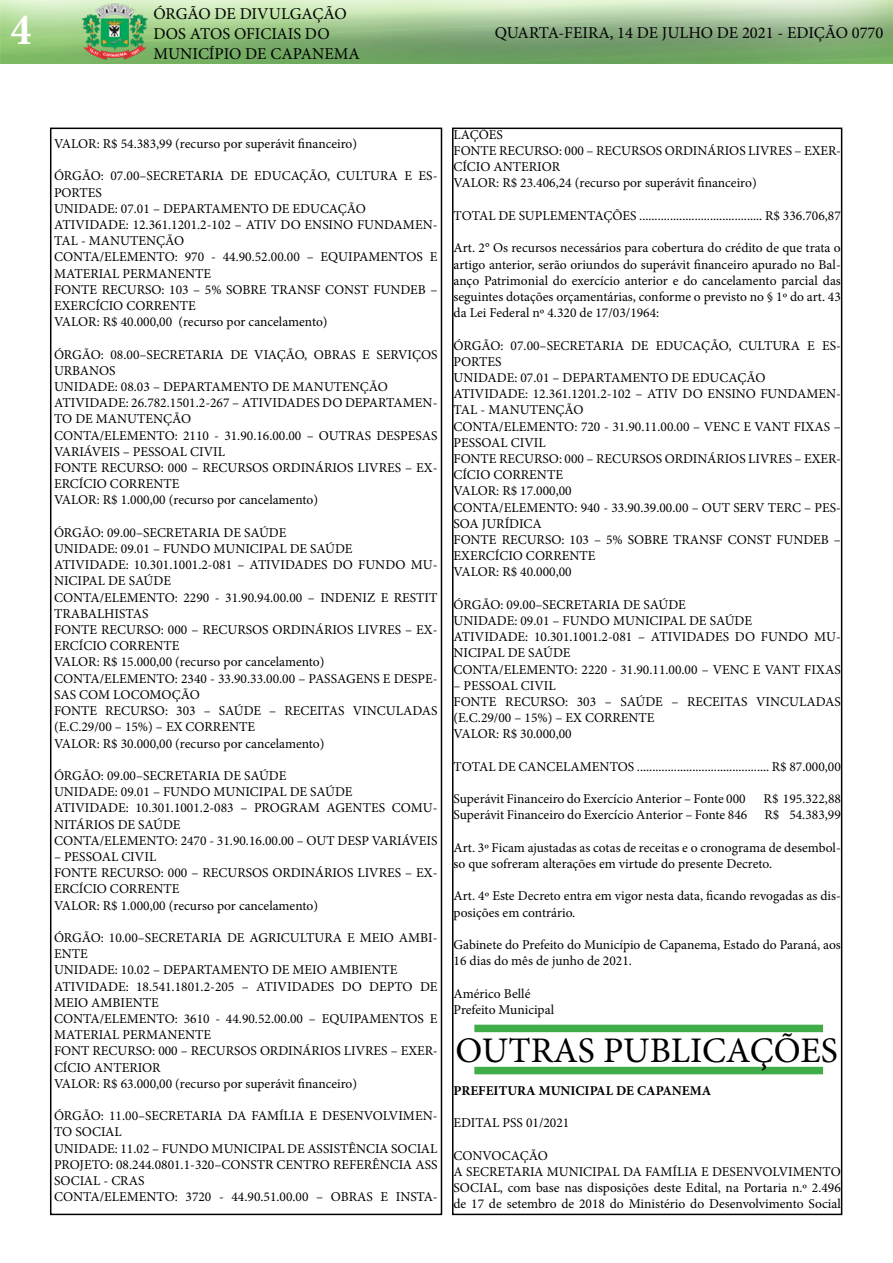
<style>
.page{position:relative;width:893px;height:1263px;background:#fff}
.page>*{position:absolute;margin:0;border:0;box-sizing:border-box;transform-origin:0 0}
.t1{font:700 condensed 45px "Minion Pro";color:#fff}
.t2{font:36px "Minion Pro";color:#000}
.t3{font:16.5px/19.8px "Minion Pro";color:#000}
.t4{font:13.5px/16.2px "Minion Pro";color:#000}
.t5{font:700 13.5px "Minion Pro";color:#000}
</style>
<div class="page">
<div style="left:50px;top:128px;width:392px;height:1087px;border:2px solid #000"></div>
<img style="left:0;top:0;width:893px;height:64px">
<div style="left:452px;top:128px;width:390px;height:1087px;border:2px solid #000"></div>
<div style="left:474px;top:1025px;width:349px;height:7px;background:#41ad49"></div>
<div style="left:474px;top:1067px;width:349px;height:7px;background:#41ad49"></div>
<h1 class="t1" style="left:11px;top:-1px;width:22px">4</h1>
<p class="t3" style="left:153px;top:4px;width:208px">ÓRGÃO DE DIVULGAÇÃO<br>DOS ATOS OFICIAIS DO<br>MUNICÍPIO DE CAPANEMA</p>
<p class="t3" style="left:495px;top:23px;width:390px">QUARTA-FEIRA, 14 DE JULHO DE 2021 - EDIÇÃO 0770</p>
<p class="t4" style="left:54px;top:136px;width:305px">VALOR: R$ 54.383,99 (recurso por superávit financeiro)</p>
<p class="t4" style="left:54px;top:168px;width:385px">ÓRGÃO: 07.00–SECRETARIA DE EDUCAÇÃO, CULTURA E ES-PORTES<br>UNIDADE: 07.01 – DEPARTAMENTO DE EDUCAÇÃO ATIVIDADE: 12.361.1201.2-102 – ATIV DO ENSINO FUNDAMEN-TAL - MANUTENÇÃO<br>CONTA/ELEMENTO: 970 - 44.90.52.00.00 – EQUIPAMENTOS E MATERIAL PERMANENTE<br>FONTE RECURSO: 103 – 5% SOBRE TRANSF CONST FUNDEB – EXERCÍCIO CORRENTE<br>VALOR: R$ 40.000,00 (recurso por cancelamento)</p>
<p class="t4" style="left:54px;top:346px;width:385px">ÓRGÃO: 08.00–SECRETARIA DE VIAÇÃO, OBRAS E SERVIÇOS URBANOS<br>UNIDADE: 08.03 – DEPARTAMENTO DE MANUTENÇÃO ATIVIDADE: 26.782.1501.2-267 – ATIVIDADES DO DEPARTAMEN-TO DE MANUTENÇÃO<br>CONTA/ELEMENTO: 2110 - 31.90.16.00.00 – OUTRAS DESPESAS VARIÁVEIS – PESSOAL CIVIL<br>FONTE RECURSO: 000 – RECURSOS ORDINÁRIOS LIVRES – EX-ERCÍCIO CORRENTE<br>VALOR: R$ 1.000,00 (recurso por cancelamento)</p>
<p class="t4" style="left:54px;top:524px;width:385px">ÓRGÃO: 09.00–SECRETARIA DE SAÚDE<br>UNIDADE: 09.01 – FUNDO MUNICIPAL DE SAÚDE<br>ATIVIDADE: 10.301.1001.2-081 – ATIVIDADES DO FUNDO MU-NICIPAL DE SAÚDE<br>CONTA/ELEMENTO: 2290 - 31.90.94.00.00 – INDENIZ E RESTIT TRABALHISTAS<br>FONTE RECURSO: 000 – RECURSOS ORDINÁRIOS LIVRES – EX-ERCÍCIO CORRENTE<br>VALOR: R$ 15.000,00 (recurso por cancelamento)<br>CONTA/ELEMENTO: 2340 - 33.90.33.00.00 – PASSAGENS E DESPE-SAS COM LOCOMOÇÃO<br>FONTE RECURSO: 303 – SAÚDE – RECEITAS VINCULADAS (E.C.29/00 – 15%) – EX CORRENTE<br>VALOR: R$ 30.000,00 (recurso por cancelamento)</p>
<p class="t4" style="left:54px;top:767px;width:385px">ÓRGÃO: 09.00–SECRETARIA DE SAÚDE<br>UNIDADE: 09.01 – FUNDO MUNICIPAL DE SAÚDE<br>ATIVIDADE: 10.301.1001.2-083 – PROGRAM AGENTES COMU-NITÁRIOS DE SAÚDE<br>CONTA/ELEMENTO: 2470 - 31.90.16.00.00 – OUT DESP VARIÁVEIS</p>
<p class="t4" style="left:54px;top:848px;width:385px">– PESSOAL CIVIL<br>FONTE RECURSO: 000 – RECURSOS ORDINÁRIOS LIVRES – EX-ERCÍCIO CORRENTE<br>VALOR: R$ 1.000,00 (recurso por cancelamento)</p>
<p class="t4" style="left:54px;top:929px;width:385px">ÓRGÃO: 10.00–SECRETARIA DE AGRICULTURA E MEIO AMBI-ENTE<br>UNIDADE: 10.02 – DEPARTAMENTO DE MEIO AMBIENTE ATIVIDADE: 18.541.1801.2-205 – ATIVIDADES DO DEPTO DE MEIO AMBIENTE<br>CONTA/ELEMENTO: 3610 - 44.90.52.00.00 – EQUIPAMENTOS E MATERIAL PERMANENTE<br>FONT RECURSO: 000 – RECURSOS ORDINÁRIOS LIVRES – EXER-CÍCIO ANTERIOR<br>VALOR: R$ 63.000,00 (recurso por superávit financeiro)</p>
<p class="t4" style="left:54px;top:1108px;width:385px">ÓRGÃO: 11.00–SECRETARIA DA FAMÍLIA E DESENVOLVIMEN-TO SOCIAL<br>UNIDADE: 11.02 – FUNDO MUNICIPAL DE ASSISTÊNCIA SOCIAL PROJETO: 08.244.0801.1-320–CONSTR CENTRO REFERÊNCIA ASS SOCIAL - CRAS<br>CONTA/ELEMENTO: 3720 - 44.90.51.00.00 – OBRAS E INSTA-</p>
<p class="t4" style="left:453px;top:127px;width:389px">LAÇÕES<br>FONTE RECURSO: 000 – RECURSOS ORDINÁRIOS LIVRES – EXER-CÍCIO ANTERIOR<br>VALOR: R$ 23.406,24 (recurso por superávit financeiro)</p>
<p class="t4" style="left:453px;top:208px;width:389px">TOTAL DE SUPLEMENTAÇÕES ........................................ R$ 336.706,87</p>
<p class="t4" style="left:453px;top:240px;width:389px;text-align:justify">Art. 2° Os recursos necessários para cobertura do crédito de que trata o artigo anterior, serão oriundos do superávit financeiro apurado no Bal&shy;anço Patrimonial do exercício anterior e do cancelamento parcial das seguintes dotações orçamentárias, conforme o previsto no § 1º do art. 43 da Lei Federal nº 4.320 de 17/03/1964:</p>
<p class="t4" style="left:453px;top:337px;width:389px">ÓRGÃO: 07.00–SECRETARIA DE EDUCAÇÃO, CULTURA E ES-PORTES<br>UNIDADE: 07.01 – DEPARTAMENTO DE EDUCAÇÃO ATIVIDADE: 12.361.1201.2-102 – ATIV DO ENSINO FUNDAMEN-TAL - MANUTENÇÃO<br>CONTA/ELEMENTO: 720 - 31.90.11.00.00 – VENC E VANT FIXAS – PESSOAL CIVIL<br>FONTE RECURSO: 000 – RECURSOS ORDINÁRIOS LIVRES – EXER-CÍCIO CORRENTE<br>VALOR: R$ 17.000,00<br>CONTA/ELEMENTO: 940 - 33.90.39.00.00 – OUT SERV TERC – PES-SOA JURÍDICA<br>FONTE RECURSO: 103 – 5% SOBRE TRANSF CONST FUNDEB – EXERCÍCIO CORRENTE<br>VALOR: R$ 40.000,00</p>
<p class="t4" style="left:453px;top:596px;width:389px">ÓRGÃO: 09.00–SECRETARIA DE SAÚDE<br>UNIDADE: 09.01 – FUNDO MUNICIPAL DE SAÚDE<br>ATIVIDADE: 10.301.1001.2-081 – ATIVIDADES DO FUNDO MU-NICIPAL DE SAÚDE<br>CONTA/ELEMENTO: 2220 - 31.90.11.00.00 – VENC E VANT FIXAS</p>
<p class="t4" style="left:453px;top:677px;width:389px">– PESSOAL CIVIL<br>FONTE RECURSO: 303 – SAÚDE – RECEITAS VINCULADAS (E.C.29/00 – 15%) – EX CORRENTE<br>VALOR: R$ 30.000,00</p>
<p class="t4" style="left:453px;top:758px;width:389px">TOTAL DE CANCELAMENTOS ........................................... R$ 87.000,00</p>
<p class="t4" style="left:453px;top:791px;width:294px">Superávit Financeiro do Exercício Anterior – Fonte 000</p>
<p class="t4" style="left:764px;top:791px;width:79px">R$ 195.322,88</p>
<p class="t4" style="left:453px;top:807px;width:295px">Superávit Financeiro do Exercício Anterior – Fonte 846</p>
<p class="t4" style="left:765px;top:807px;width:78px">R$ 54.383,99</p>
<p class="t4" style="left:453px;top:839px;width:389px">Art. 3º Ficam ajustadas as cotas de receitas e o cronograma de desembol&shy;so que sofreram alterações em virtude do presente Decreto.</p>
<p class="t4" style="left:453px;top:888px;width:389px">Art. 4º Este Decreto entra em vigor nesta data, ficando revogadas as dis&shy;posições em contrário.</p>
<p class="t4" style="left:453px;top:937px;width:389px">Gabinete do Prefeito do Município de Capanema, Estado do Paraná, aos<br>16 dias do mês de junho de 2021.</p>
<p class="t4" style="left:453px;top:985px;width:102px">Américo Bellé<br>Prefeito Municipal</p>
<h2 class="t2" style="left:455px;top:1026px;width:384px">OUTRAS PUBLICAÇÕES</h2>
<p class="t5" style="left:453px;top:1081px;width:259px">PREFEITURA MUNICIPAL DE CAPANEMA</p>
<p class="t4" style="left:453px;top:1115px;width:117px">EDITAL PSS 01/2021</p>
<p class="t4" style="left:453px;top:1147px;width:389px">CONVOCAÇÃO<br>A SECRETARIA MUNICIPAL DA FAMÍLIA E DESENVOLVIMENTO SOCIAL, com base nas disposições deste Edital, na Portaria n.º 2.496 de 17 de setembro de 2018 do Ministério do Desenvolvimento Social</p>
</div>
